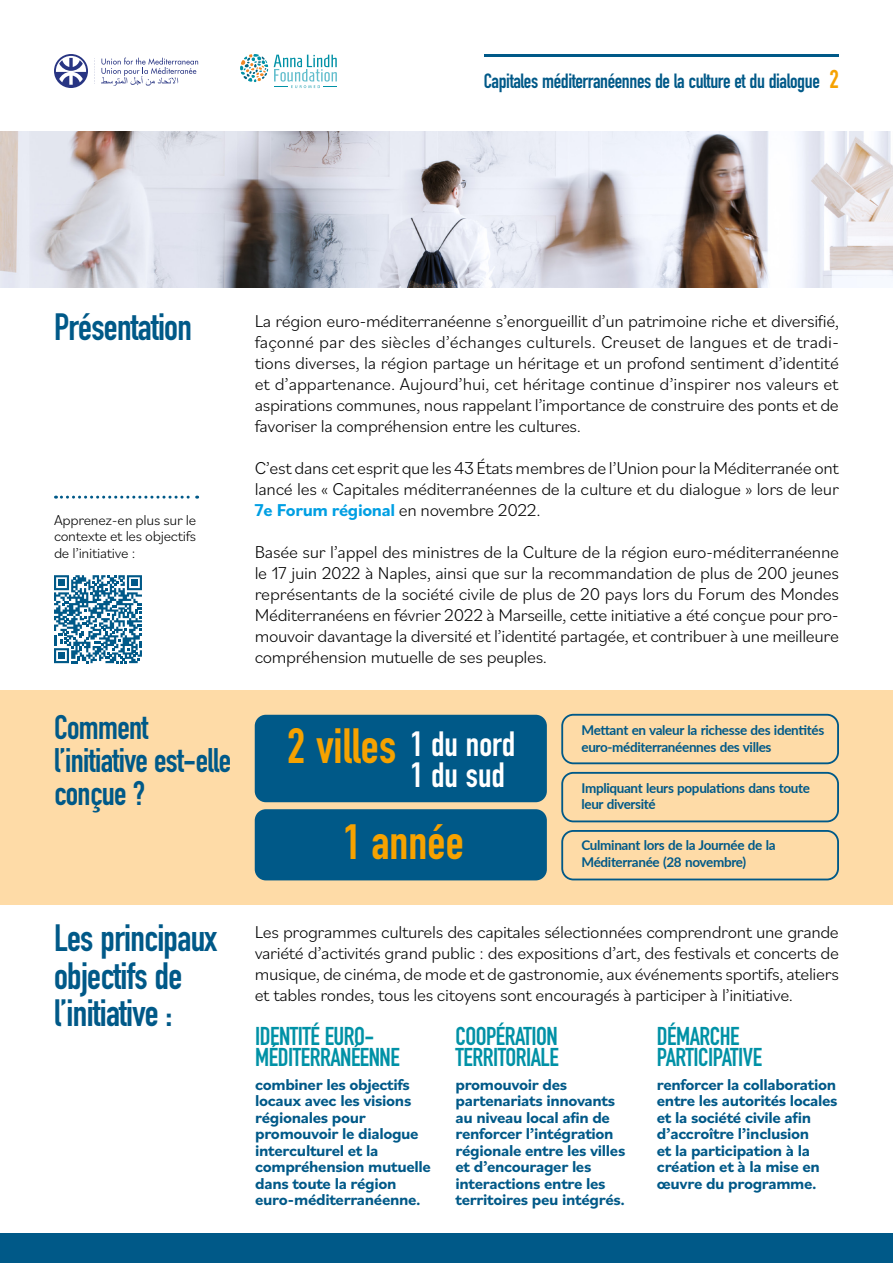
<style>
.page{position:relative;width:893px;height:1263px;background:#fff}
.page>*{position:absolute;margin:0;border:0;box-sizing:border-box;transform-origin:0 0}
.t1{font:700 48.75px "DIN Condensed";color:#f6a200}
.t2{font:700 37.5px/37.5px "DIN Condensed";letter-spacing:-.02em;color:#005988}
.t3{font:700 34.65px "DIN Condensed";color:#fff}
.t4{font:700 33.6px/33px "DIN Condensed";letter-spacing:-.02em;color:#005988}
.t5{font:700 25.35px/21px "DIN Condensed";letter-spacing:-.02em;color:#0091a6}
.t6{font:700 20.25px "DIN Condensed";letter-spacing:-.02em;color:#005988}
.t7{font:300 18px/21px "Bilo";letter-spacing:-.02em;color:#000;text-align:justify}
.t8{font:700 16.5px/16.5px "Bilo";letter-spacing:-.02em;color:#005988}
.t9{font:300 15px/16.5px "Bilo";letter-spacing:-.02em;color:#000;text-align:justify}
.t10{font:700 13.5px/16.5px "Lato";letter-spacing:-.025em;color:#005988}
.s1{font-size:25.35px;color:#f6a200}
.s2{font-weight:700;color:#009fe3}
.s3{font-size:34.65px;color:#fff}
</style>
<div class="page">
<div style="left:0;top:1233px;width:893px;height:30px;background:#005988"></div>
<hr style="left:485px;top:54px;width:354px;height:3px;background:#005988">
<svg style="left:94px;top:58px;width:1px;height:26px"></svg>
<svg style="left:54px;top:54px;width:34px;height:34px"></svg>
<svg style="left:101px;top:58px;width:97px;height:28px"></svg>
<svg style="left:240px;top:54px;width:28px;height:28px"></svg>
<svg style="left:274px;top:55px;width:63px;height:33px"></svg>
<div style="left:0;top:690px;width:893px;height:214px;background:#fedba7"></div>
<img style="left:0;top:132px;width:893px;height:156px">
<svg style="left:56px;top:496px;width:142px;height:3px"></svg>
<div style="left:255px;top:715px;width:292px;height:87px;background:#005988;border-radius:11px"></div>
<div style="left:255px;top:809px;width:292px;height:71px;background:#005988;border-radius:11px"></div>
<div style="left:561px;top:714px;width:278px;height:50px;border:2px solid #005988;border-radius:11px"></div>
<div style="left:561px;top:772px;width:278px;height:50px;border:2px solid #005988;border-radius:11px"></div>
<div style="left:561px;top:830px;width:278px;height:50px;border:2px solid #005988;border-radius:11px"></div>
<svg style="left:54px;top:575px;width:88px;height:88px"></svg>
<p class="t6" style="left:484px;top:67px;width:357px">Capitales méditerranéennes de la culture et du dialogue <span class="s1">2</span></p>
<h2 class="t2" style="left:54px;top:308px;width:139px">Présentation</h2>
<p class="t9" style="left:54px;top:511px;width:144px">Apprenez-en plus sur le contexte et les objectifs de l’initiative :</p>
<h3 class="t4" style="left:54px;top:711px;width:179px">Comment l’initiative est-elle conçue ?</h3>
<h2 class="t2" style="left:54px;top:919px;width:165px">Les principaux objectifs de l’initiative :</h2>
<p class="t7" style="left:255px;top:310px;width:586px">La région euro-méditerranéenne s’enorgueillit d’un patrimoine riche et diversifié, façonné par des siècles d’échanges culturels. Creuset de langues et de tradi&shy;tions diverses, la région partage un héritage et un profond sentiment d’identité et d’appartenance. Aujourd’hui, cet héritage continue d’inspirer nos valeurs et aspirations communes, nous rappelant l’importance de construire des ponts et de favoriser la compréhension entre les cultures.</p>
<p class="t7" style="left:255px;top:457px;width:586px">C’est dans cet esprit que les 43 États membres de l’Union pour la Méditerranée ont lancé les « Capitales méditerranéennes de la culture et du dialogue » lors de leur <span class="s2">7e Forum régional</span> en novembre 2022.</p>
<p class="t7" style="left:255px;top:541px;width:586px">Basée sur l’appel des ministres de la Culture de la région euro-méditerranéenne le 17 juin 2022 à Naples, ainsi que sur la recommandation de plus de 200 jeunes représentants de la société civile de plus de 20 pays lors du Forum des Mondes Méditerranéens en février 2022 à Marseille, cette initiative a été conçue pour pro&shy;mouvoir davantage la diversité et l’identité partagée, et contribuer à une meilleure compréhension mutuelle de ses peuples.</p>
<h1 class="t1" style="left:287px;top:713px;width:230px">2 villes <span class="s3">1 du nord</span></h1>
<h3 class="t3" style="left:410px;top:752px;width:96px">1 du sud</h3>
<h1 class="t1" style="left:343px;top:809px;width:122px">1 année</h1>
<p class="t10" style="left:581px;top:722px;width:244px">Mettant en valeur la richesse des identités euro-méditerranéennes des villes</p>
<p class="t10" style="left:581px;top:779px;width:230px">Impliquant leurs populations dans toute leur diversité</p>
<p class="t10" style="left:581px;top:837px;width:196px">Culminant lors de la Journée de la<br>Méditerranée (28 novembre)</p>
<p class="t7" style="left:255px;top:921px;width:586px">Les programmes culturels des capitales sélectionnées comprendront une grande variété d’activités grand public : des expositions d’art, des festivals et concerts de musique, de cinéma, de mode et de gastronomie, aux événements sportifs, ateliers et tables rondes, tous les citoyens sont encouragés à participer à l’initiative.</p>
<h3 class="t5" style="left:255px;top:1026px;width:146px">IDENTITÉ EURO-<br>MÉDITERRANÉENNE</h3>
<p class="t8" style="left:255px;top:1075px;width:177px">combiner les objectifs locaux avec les visions régionales pour promouvoir le dialogue interculturel et la compréhension mutuelle dans toute la région euro-méditerranéenne.</p>
<h3 class="t5" style="left:455px;top:1026px;width:105px">COOPÉRATION<br>TERRITORIALE</h3>
<p class="t8" style="left:455px;top:1075px;width:171px">promouvoir des partenariats innovants au niveau local afin de renforcer l’intégration régionale entre les villes et d’encourager les interactions entre les territoires peu intégrés.</p>
<h3 class="t5" style="left:657px;top:1026px;width:107px">DÉMARCHE<br>PARTICIPATIVE</h3>
<p class="t8" style="left:657px;top:1075px;width:182px">renforcer la collaboration entre les autorités locales et la société civile afin d’accroître l’inclusion<br>et la participation à la création et à la mise en œuvre du programme.</p>
</div>
